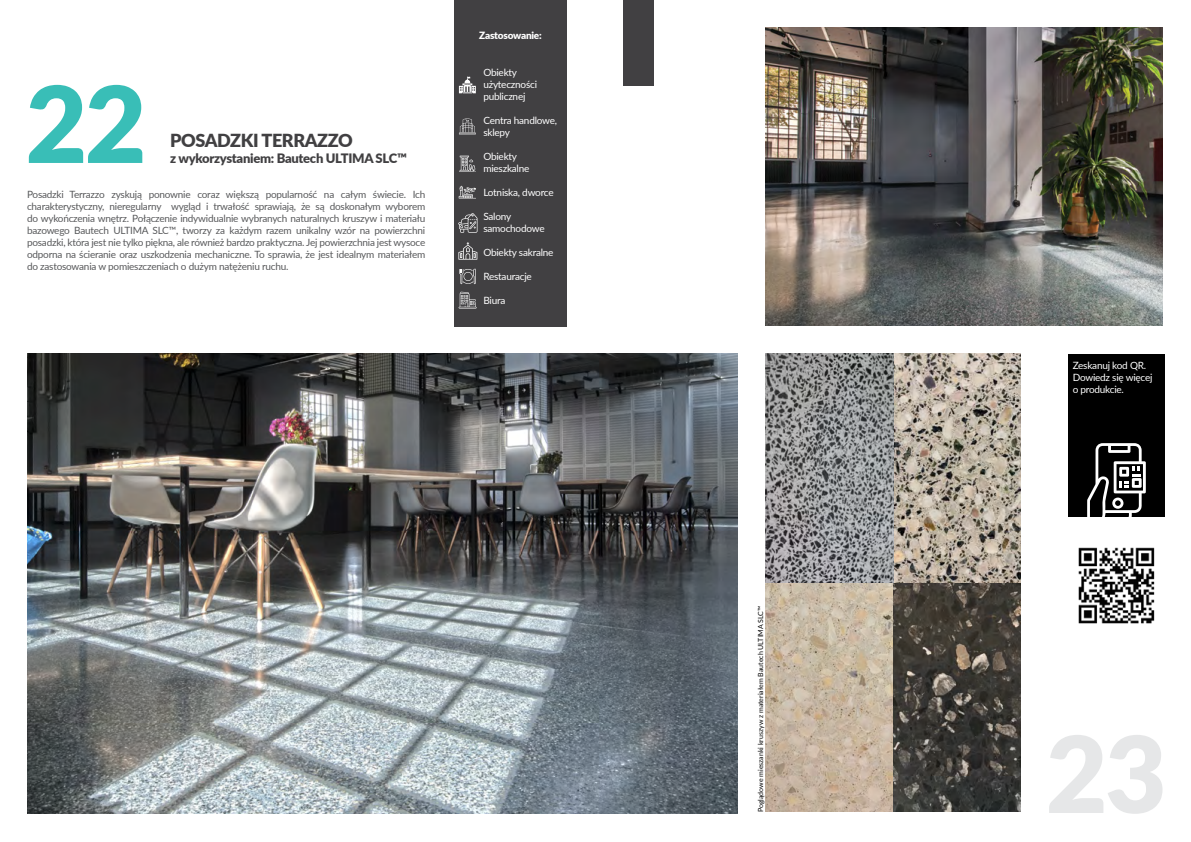
<style>
.page{position:relative;width:1191px;height:842px;background:#fff}
.page>*{position:absolute;margin:0;border:0;box-sizing:border-box;transform-origin:0 0}
.t1{font:900 106px "Lato";color:#39beb7}
.t2{font:900 106px "Lato";color:#e6e7e8}
.t3{font:900 18px "Lato";letter-spacing:-.02em;color:#414042}
.t4{font:900 13px "Lato";letter-spacing:-.02em;color:#414042}
.t5{font:10px/12px "Lato";letter-spacing:-.02em;color:#58595b;text-align:justify}
.t6{font:10px/12px "Lato";letter-spacing:-.02em;color:#fff}
.t7{font:900 10px "Lato";letter-spacing:-.02em;color:#fff}
.t8{font:7px "Lato";color:#000}
</style>
<div class="page">
<img style="left:27px;top:354px;width:560px;height:460px">
<div style="left:454px;top:0;width:113px;height:327px;background:#414042"></div>
<svg style="left:459px;top:76px;width:17px;height:17px"></svg>
<svg style="left:459px;top:118px;width:17px;height:16px"></svg>
<svg style="left:459px;top:268px;width:16px;height:17px"></svg>
<svg style="left:459px;top:156px;width:17px;height:16px"></svg>
<svg style="left:459px;top:186px;width:17px;height:12px"></svg>
<svg style="left:458px;top:213px;width:19px;height:20px"></svg>
<svg style="left:458px;top:242px;width:19px;height:18px"></svg>
<svg style="left:458px;top:292px;width:18px;height:16px"></svg>
<img style="left:765px;top:27px;width:397px;height:298px">
<img style="left:587px;top:354px;width:150px;height:460px">
<img style="left:765px;top:354px;width:255px;height:458px">
<div style="left:623px;top:0;width:30px;height:86px;background:#414042"></div>
<div style="left:1068px;top:354px;width:96px;height:162px;background:#000"></div>
<svg style="left:1087px;top:443px;width:58px;height:74px"></svg>
<img style="left:1078px;top:547px;width:77px;height:77px">
<h1 class="t1" style="left:26px;top:45px;width:122px">22</h1>
<h2 class="t3" style="left:170px;top:127px;width:184px">POSADZKI TERRAZZO</h2>
<h3 class="t4" style="left:170px;top:148px;width:238px">z wykorzystaniem: Bautech ULTIMA SLC™</h3>
<p class="t5" style="left:27px;top:188px;width:400px">Posadzki Terrazzo zyskują ponownie coraz większą popularność na całym świecie. Ich charakterystyczny, nieregularny wygląd i trwałość sprawiają, że są doskonałym wyborem do wykończenia wnętrz. Połączenie indywidualnie wybranych naturalnych kruszyw i materiału bazowego Bautech ULTIMA SLC™, tworzy za każdym razem unikalny wzór na powierzchni posadzki, która jest nie tylko piękna, ale również bardzo praktyczna. Jej powierzchnia jest wysoce odporna na ścieranie oraz uszkodzenia mechaniczne. To sprawia, że jest idealnym materiałem do zastosowania w pomieszczeniach o dużym natężeniu ruchu.</p>
<p class="t7" style="left:479px;top:28px;width:64px">Zastosowanie:</p>
<p class="t6" style="left:483px;top:66px;width:55px">Obiekty użyteczności publicznej</p>
<p class="t6" style="left:483px;top:114px;width:75px">Centra handlowe, sklepy</p>
<p class="t6" style="left:483px;top:150px;width:48px">Obiekty mieszkalne</p>
<p class="t6" style="left:483px;top:186px;width:72px">Lotniska, dworce</p>
<p class="t6" style="left:483px;top:210px;width:63px">Salony samochodowe</p>
<p class="t6" style="left:483px;top:246px;width:72px">Obiekty sakralne</p>
<p class="t6" style="left:483px;top:270px;width:50px">Restauracje</p>
<p class="t6" style="left:483px;top:294px;width:23px">Biura</p>
<p class="t8" style="left:755px;top:812px;width:208px;rotate:-90deg">Poglądowe mieszanki kruszyw z materiałem Bautech ULTIMA SLC™</p>
<p class="t6" style="left:1072px;top:359px;width:81px">Zeskanuj kod QR.<br>Dowiedz się więcej o produkcie.</p>
<h1 class="t2" style="left:1046px;top:694px;width:122px">23</h1>
</div>
